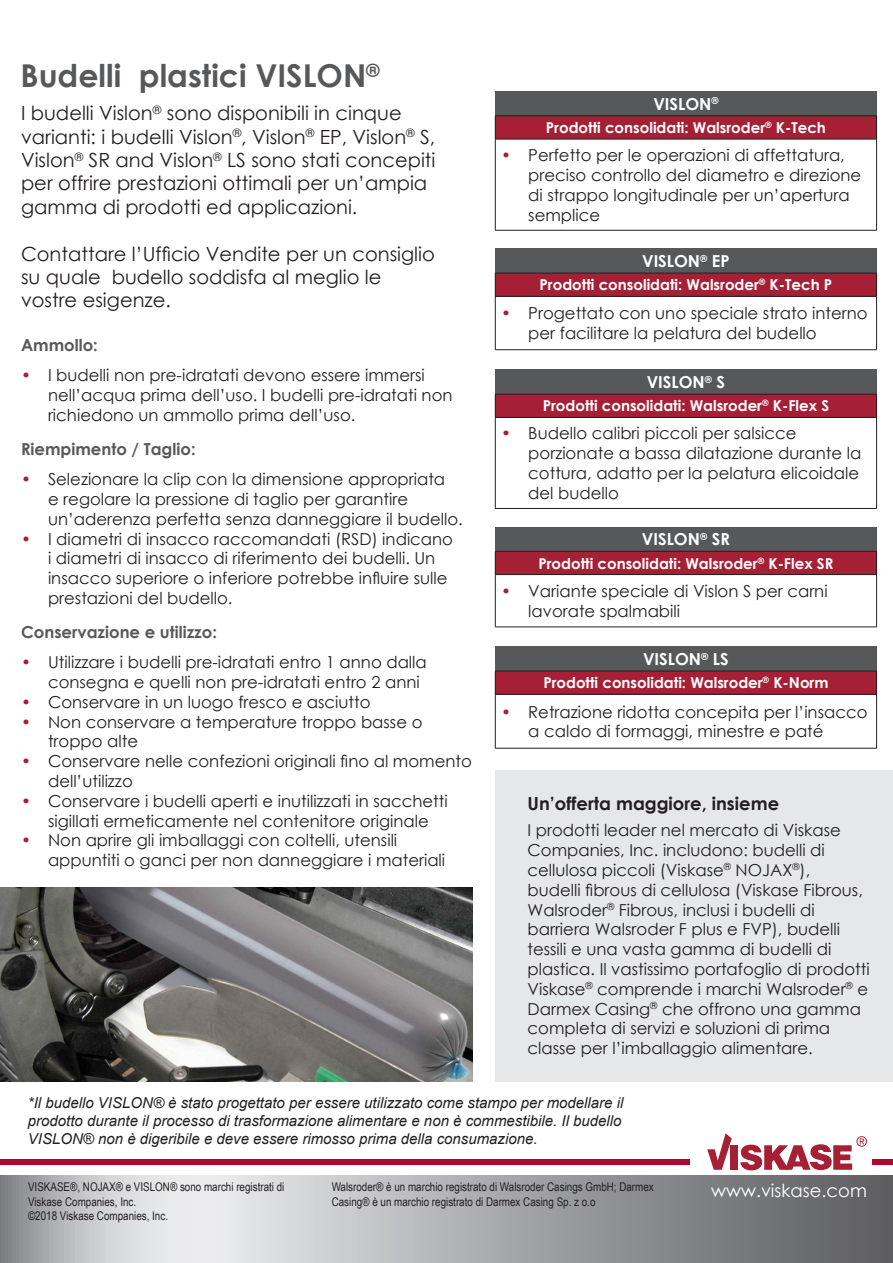
<style>
.page{position:relative;width:893px;height:1263px;background:#fff}
.page>*{position:absolute;margin:0;border:0;box-sizing:border-box;transform-origin:0 0}
.t1{font:700 31.5px "Century Gothic";color:#57585a}
.t2{font:19.5px/23.4px "Century Gothic";color:#231f20}
.t3{font:700 18px "Century Gothic";color:#231f20}
.t4{font:18px "Century Gothic";color:#fff}
.t5{font:16.5px/19.8px "Century Gothic";color:#231f20}
.t6{font:700 16.5px "Century Gothic";color:#57585a}
.t7{font:700 16.5px "Century Gothic";color:#fff}
.t8{font:italic 15px/18px "Arial";color:#231f20}
.t9{font:700 15px "Century Gothic";color:#fff}
.t10{font:12px/14.4px "Arial Narrow";color:#231f20}
.s1{color:#a62035}
</style>
<div class="page">
<svg style="left:0;top:1175px;width:893px;height:88px"></svg>
<div style="left:0;top:1159px;width:893px;height:5px;background:#b00630"></div>
<div style="left:690px;top:1132px;width:182px;height:39px;background:#fff"></div>
<div style="left:731px;top:1145px;width:7px;height:25px;background:#a62035"></div>
<svg style="left:707px;top:1133px;width:25px;height:37px"></svg>
<svg style="left:740px;top:1136px;width:127px;height:34px"></svg>
<div style="left:495px;top:91px;width:381px;height:25px;background:#57585a"></div>
<div style="left:495px;top:116px;width:381px;height:23px;background:#a62035"></div>
<hr style="left:495px;top:116px;width:382px;height:1px;background:#231f20">
<svg style="left:495px;top:116px;width:1px;height:23px"></svg>
<svg style="left:876px;top:116px;width:1px;height:23px"></svg>
<hr style="left:495px;top:139px;width:382px;height:1px;background:#231f20">
<hr style="left:495px;top:139px;width:1px;height:91px;background:#231f20">
<hr style="left:876px;top:139px;width:1px;height:91px;background:#231f20">
<hr style="left:495px;top:230px;width:382px;height:1px;background:#231f20">
<div style="left:495px;top:249px;width:381px;height:24px;background:#57585a"></div>
<div style="left:495px;top:273px;width:381px;height:23px;background:#a62035"></div>
<hr style="left:495px;top:273px;width:382px;height:1px;background:#231f20">
<svg style="left:495px;top:273px;width:1px;height:23px"></svg>
<svg style="left:876px;top:273px;width:1px;height:23px"></svg>
<hr style="left:495px;top:296px;width:382px;height:1px;background:#231f20">
<hr style="left:495px;top:296px;width:1px;height:53px;background:#231f20">
<hr style="left:876px;top:296px;width:1px;height:53px;background:#231f20">
<hr style="left:495px;top:349px;width:382px;height:1px;background:#231f20">
<div style="left:495px;top:769px;width:398px;height:312px;background:#e6e7e9"></div>
<div style="left:495px;top:370px;width:381px;height:24px;background:#57585a"></div>
<div style="left:495px;top:394px;width:381px;height:23px;background:#a62035"></div>
<hr style="left:495px;top:394px;width:382px;height:1px;background:#231f20">
<svg style="left:495px;top:394px;width:1px;height:23px"></svg>
<svg style="left:876px;top:394px;width:1px;height:23px"></svg>
<hr style="left:495px;top:417px;width:382px;height:1px;background:#231f20">
<hr style="left:495px;top:418px;width:1px;height:90px;background:#231f20">
<hr style="left:876px;top:418px;width:1px;height:90px;background:#231f20">
<hr style="left:495px;top:508px;width:382px;height:1px;background:#231f20">
<div style="left:495px;top:527px;width:381px;height:24px;background:#57585a"></div>
<div style="left:495px;top:551px;width:381px;height:23px;background:#a62035"></div>
<hr style="left:495px;top:551px;width:382px;height:1px;background:#231f20">
<svg style="left:495px;top:551px;width:1px;height:23px"></svg>
<svg style="left:876px;top:551px;width:1px;height:23px"></svg>
<hr style="left:495px;top:574px;width:382px;height:1px;background:#231f20">
<hr style="left:495px;top:575px;width:1px;height:52px;background:#231f20">
<hr style="left:876px;top:575px;width:1px;height:52px;background:#231f20">
<hr style="left:495px;top:627px;width:382px;height:1px;background:#231f20">
<div style="left:495px;top:647px;width:381px;height:24px;background:#57585a"></div>
<div style="left:495px;top:671px;width:381px;height:23px;background:#a62035"></div>
<hr style="left:495px;top:671px;width:382px;height:1px;background:#231f20">
<svg style="left:495px;top:671px;width:1px;height:23px"></svg>
<svg style="left:876px;top:671px;width:1px;height:23px"></svg>
<hr style="left:495px;top:694px;width:382px;height:1px;background:#231f20">
<hr style="left:495px;top:694px;width:1px;height:54px;background:#231f20">
<hr style="left:876px;top:694px;width:1px;height:54px;background:#231f20">
<hr style="left:495px;top:748px;width:382px;height:1px;background:#231f20">
<img style="left:0;top:888px;width:473px;height:193px">
<svg style="left:870px;top:1236px;width:8px;height:27px"></svg>
<p class="t1" style="left:20px;top:52px;width:361px">Budelli plastici VISLON<sup>®</sup></p>
<p class="t2" style="left:21px;top:101px;width:416px">I budelli Vislon<sup>®</sup> sono disponibili in cinque varianti: i budelli Vislon<sup>®</sup>, Vislon<sup>®</sup> EP, Vislon<sup>®</sup> S, Vislon<sup>®</sup> SR and Vislon<sup>®</sup> LS sono stati concepiti per offrire prestazioni ottimali per un’ampia gamma di prodotti ed applicazioni.</p>
<p class="t2" style="left:21px;top:242px;width:415px">Contattare l’Ufficio Vendite per un consiglio su quale budello soddisfa al meglio le vostre esigenze.</p>
<p class="t6" style="left:21px;top:333px;width:78px">Ammollo:</p>
<p class="t5" style="left:48px;top:365px;width:406px;text-indent:-27px"><span class="s1">•</span> I budelli non pre-idratati devono essere immersi nell’acqua prima dell’uso. I budelli pre-idratati non richiedono un ammollo prima dell’uso.</p>
<p class="t6" style="left:21px;top:436px;width:176px">Riempimento / Taglio:</p>
<p class="t5" style="left:48px;top:469px;width:416px;text-indent:-27px"><span class="s1">•</span> Selezionare la clip con la dimensione appropriata<br>e regolare la pressione di taglio per garantire un’aderenza perfetta senza danneggiare il budello.</p>
<p class="t5" style="left:48px;top:528px;width:407px;text-indent:-27px"><span class="s1">•</span> I diametri di insacco raccomandati (RSD) indicano i diametri di insacco di riferimento dei budelli. Un insacco superiore o inferiore potrebbe influire sulle prestazioni del budello.</p>
<p class="t6" style="left:21px;top:619px;width:198px">Conservazione e utilizzo:</p>
<p class="t5" style="left:48px;top:652px;width:380px;text-indent:-27px"><span class="s1">•</span> Utilizzare i budelli pre-idratati entro 1 anno dalla consegna e quelli non pre-idratati entro 2 anni</p>
<p class="t5" style="left:21px;top:692px;width:351px"><span class="s1">•</span> Conservare in un luogo fresco e asciutto</p>
<p class="t5" style="left:48px;top:711px;width:376px;text-indent:-27px"><span class="s1">•</span> Non conservare a temperature troppo basse o troppo alte</p>
<p class="t5" style="left:48px;top:751px;width:425px;text-indent:-27px"><span class="s1">•</span> Conservare nelle confezioni originali fino al momento dell’utilizzo</p>
<p class="t5" style="left:21px;top:791px;width:428px;text-align:center"><span class="s1">•</span> Conservare i budelli aperti e inutilizzati in sacchetti sigillati ermeticamente nel contenitore originale</p>
<p class="t5" style="left:48px;top:830px;width:399px;text-indent:-27px"><span class="s1">•</span> Non aprire gli imballaggi con coltelli, utensili appuntiti o ganci per non danneggiare i materiali</p>
<p class="t7" style="left:653px;top:91px;width:67px">VISLON<sup>®</sup></p>
<p class="t9" style="left:546px;top:116px;width:282px">Prodotti consolidati: Walsroder<sup>®</sup> K-Tech</p>
<p class="t5" style="left:528px;top:145px;width:335px;text-indent:-27px"><span class="s1">•</span> Perfetto per le operazioni di affettatura, preciso controllo del diametro e direzione di strappo longitudinale per un’apertura semplice</p>
<p class="t7" style="left:642px;top:249px;width:89px">VISLON<sup>®</sup> EP</p>
<p class="t9" style="left:539px;top:273px;width:294px">Prodotti consolidati: Walsroder<sup>®</sup> K-Tech P</p>
<p class="t5" style="left:528px;top:303px;width:341px;text-indent:-27px"><span class="s1">•</span> Progettato con uno speciale strato interno per facilitare la pelatura del budello</p>
<p class="t7" style="left:647px;top:370px;width:80px">VISLON<sup>®</sup> S</p>
<p class="t9" style="left:543px;top:395px;width:288px">Prodotti consolidati: Walsroder<sup>®</sup> K-Flex S</p>
<p class="t5" style="left:528px;top:423px;width:334px;text-indent:-27px"><span class="s1">•</span> Budello calibri piccoli per salsicce porzionate a bassa dilatazione durante la cottura, adatto per la pelatura elicoidale del budello</p>
<p class="t7" style="left:642px;top:527px;width:89px">VISLON<sup>®</sup> SR</p>
<p class="t9" style="left:538px;top:552px;width:297px">Prodotti consolidati: Walsroder<sup>®</sup> K-Flex SR</p>
<p class="t5" style="left:528px;top:581px;width:301px;text-indent:-27px"><span class="s1">•</span> Variante speciale di Vislon S per carni lavorate spalmabili</p>
<p class="t7" style="left:643px;top:646px;width:87px">VISLON<sup>®</sup> LS</p>
<p class="t9" style="left:543px;top:671px;width:287px">Prodotti consolidati: Walsroder<sup>®</sup> K-Norm</p>
<p class="t5" style="left:528px;top:701px;width:341px;text-indent:-27px"><span class="s1">•</span> Retrazione ridotta concepita per l’insacco a caldo di formaggi, minestre e paté</p>
<p class="t3" style="left:527px;top:790px;width:253px">Un’offerta maggiore, insieme</p>
<p class="t5" style="left:527px;top:820px;width:344px">I prodotti leader nel mercato di Viskase Companies, Inc. includono: budelli di cellulosa piccoli (Viskase<sup>®</sup> NOJAX<sup>®</sup>),<br>budelli fibrous di cellulosa (Viskase Fibrous, Walsroder<sup>®</sup> Fibrous, inclusi i budelli di barriera Walsroder F plus e FVP), budelli tessili e una vasta gamma di budelli di plastica. Il vastissimo portafoglio di prodotti Viskase<sup>®</sup> comprende i marchi Walsroder<sup>®</sup> e Darmex Casing<sup>®</sup> che offrono una gamma completa di servizi e soluzioni di prima classe per l’imballaggio alimentare.</p>
<p class="t8" style="left:28px;top:1093px;width:597px">*Il budello VISLON® è stato progettato per essere utilizzato come stampo per modellare il prodotto durante il processo di trasformazione alimentare e non è commestibile. Il budello<br>VISLON® non è digeribile e deve essere rimosso prima della consumazione.</p>
<p class="t10" style="left:28px;top:1179px;width:258px">VISKASE®, NOJAX® e VISLON® sono marchi registrati di<br>Viskase Companies, Inc.</p>
<p class="t10" style="left:28px;top:1208px;width:141px">©2018 Viskase Companies, Inc.</p>
<p class="t10" style="left:332px;top:1179px;width:324px">Walsroder® è un marchio registrato di Walsroder Casings GmbH; Darmex<br>Casing® è un marchio registrato di Darmex Casing Sp. z o.o</p>
<p class="t4" style="left:711px;top:1178px;width:157px">www.viskase.com</p>
</div>
